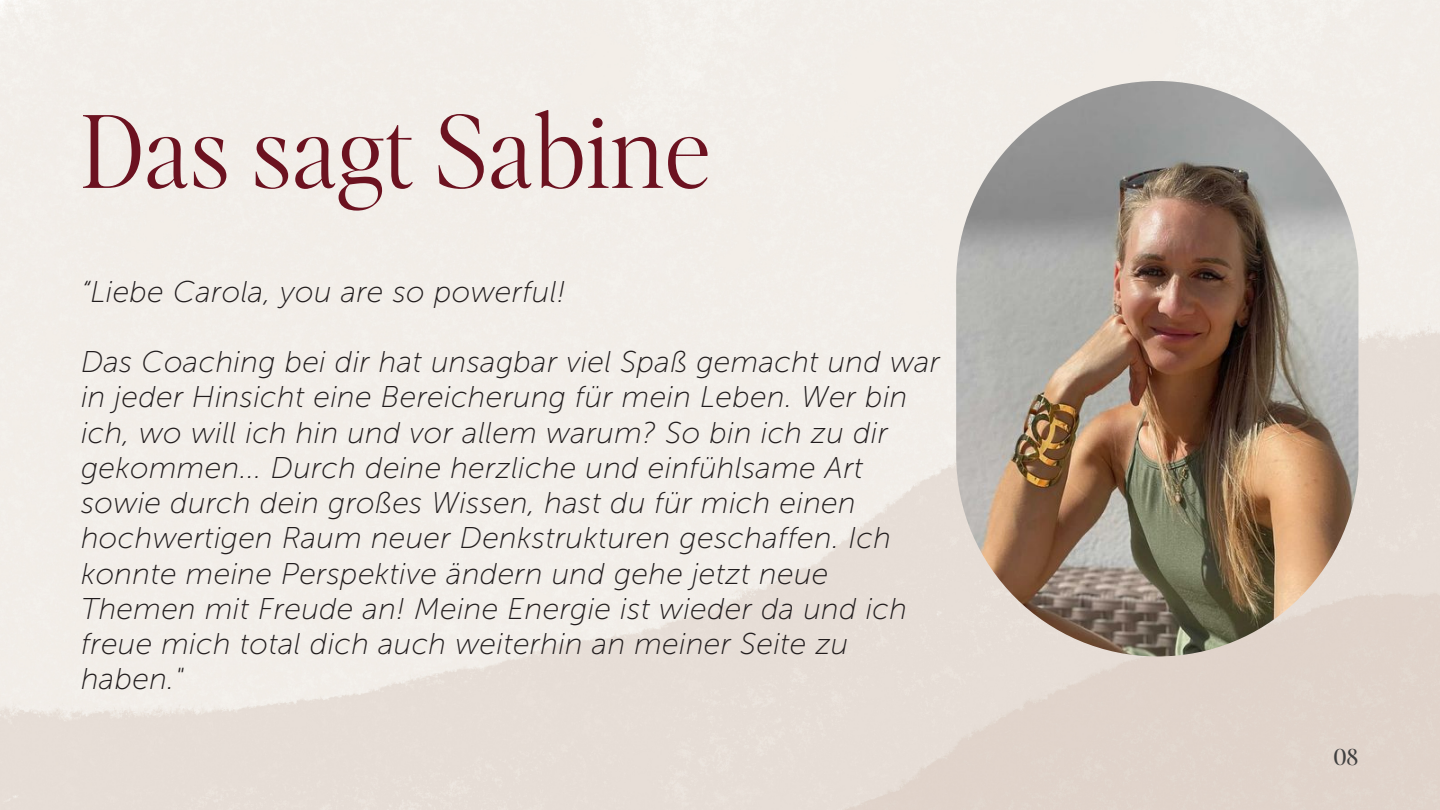
<style>
.page{position:relative;width:1440px;height:810px;background:#fff}
.page>*{position:absolute;margin:0;border:0;box-sizing:border-box;transform-origin:0 0}
.t1{font:300 100px "Editors Note";letter-spacing:.02em;color:#6c1220}
.t2{font:italic 30px/35.2px "Museo Sans 100";letter-spacing:.01em;color:#211c1d}
.t3{font:22px "Editors Note";color:#404040}
</style>
<div class="page">
<img style="left:956px;top:81px;width:402px;height:575px;border-radius:197px">
<p class="t1" style="left:81px;top:84px;width:630px">Das sagt Sabine</p>
<p class="t2" style="left:81px;top:274px;width:486px">“Liebe Carola, you are so powerful!</p>
<p class="t2" style="left:81px;top:344px;width:861px">Das Coaching bei dir hat unsagbar viel Spaß gemacht und war in jeder Hinsicht eine Bereicherung für mein Leben. Wer bin ich, wo will ich hin und vor allem warum? So bin ich zu dir gekommen... Durch deine herzliche und einfühlsame Art sowie durch dein großes Wissen, hast du für mich einen hochwertigen Raum neuer Denkstrukturen geschaffen. Ich konnte meine Perspektive ändern und gehe jetzt neue Themen mit Freude an! Meine Energie ist wieder da und ich freue mich total dich auch weiterhin an meiner Seite zu haben."</p>
<p class="t3" style="left:1334px;top:743px;width:26px">08</p>
</div>
